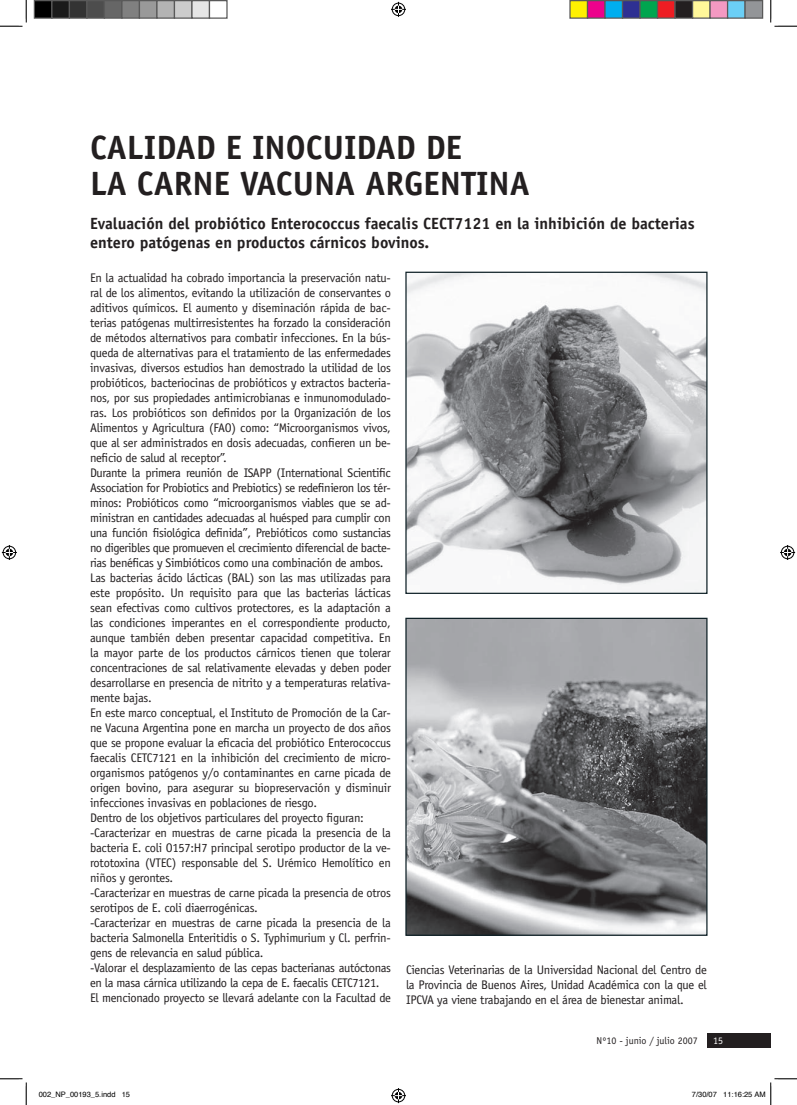
<style>
.page{position:relative;width:797px;height:1105px;background:#fff}
.page>*{position:absolute;margin:0;border:0;box-sizing:border-box;transform-origin:0 0}
.t1{font:700 33.75px/36.2px "Officina Sans";color:#231f20}
.t2{font:700 16.25px/18.8px "Officina Sans";color:#231f20}
.t3{font:12.5px/15px "Officina Sans";letter-spacing:-.02em;color:#231f20}
.t4{font:10px "Officina Sans";color:#231f20}
.t5{font:10px "Officina Sans";color:#fff}
.t6{font:7.5px "Helvetica";color:#000}
</style>
<div class="page">
<div style="left:707px;top:1034px;width:63px;height:14px;background:#231f20"></div>
<img style="left:407px;top:274px;width:298px;height:317px">
<div style="left:405px;top:272px;width:302px;height:322px;border:1px solid #0f2127"></div>
<img style="left:407px;top:620px;width:298px;height:314px">
<div style="left:405px;top:618px;width:302px;height:318px;border:1px solid #0f2127"></div>
<svg style="left:0;top:0;width:27px;height:27px"></svg>
<svg style="left:0;top:1078px;width:27px;height:27px"></svg>
<svg style="left:770px;top:0;width:27px;height:27px"></svg>
<svg style="left:391px;top:2px;width:15px;height:15px"></svg>
<svg style="left:391px;top:1088px;width:15px;height:15px"></svg>
<svg style="left:2px;top:545px;width:15px;height:15px"></svg>
<svg style="left:780px;top:545px;width:15px;height:15px"></svg>
<div style="left:34px;top:1px;width:18px;height:17px;background:#000"></div>
<div style="left:34px;top:0;width:18px;height:19px;border:1px solid #595959"></div>
<div style="left:52px;top:1px;width:17px;height:17px;background:#1a1a1a"></div>
<div style="left:51px;top:0;width:19px;height:19px;border:1px solid #595959"></div>
<div style="left:69px;top:1px;width:18px;height:17px;background:#333"></div>
<div style="left:69px;top:0;width:19px;height:19px;border:1px solid #595959"></div>
<div style="left:87px;top:1px;width:17px;height:17px;background:#4d4d4d"></div>
<div style="left:86px;top:0;width:19px;height:19px;border:1px solid #595959"></div>
<div style="left:104px;top:1px;width:18px;height:17px;background:#666"></div>
<div style="left:104px;top:0;width:18px;height:19px;border:1px solid #595959"></div>
<div style="left:122px;top:1px;width:17px;height:17px;background:#808080"></div>
<div style="left:121px;top:0;width:19px;height:19px;border:1px solid #595959"></div>
<div style="left:139px;top:1px;width:18px;height:17px;background:#999"></div>
<div style="left:139px;top:0;width:19px;height:19px;border:1px solid #595959"></div>
<div style="left:157px;top:1px;width:17px;height:17px;background:#b3b3b3"></div>
<div style="left:156px;top:0;width:19px;height:19px;border:1px solid #595959"></div>
<div style="left:174px;top:1px;width:18px;height:17px;background:#ccc"></div>
<div style="left:174px;top:0;width:18px;height:19px;border:1px solid #595959"></div>
<div style="left:192px;top:1px;width:17px;height:17px;background:#e6e6e6"></div>
<div style="left:191px;top:0;width:19px;height:19px;border:1px solid #595959"></div>
<div style="left:209px;top:0;width:19px;height:19px;border:1px solid #595959"></div>
<div style="left:570px;top:1px;width:17px;height:17px;background:#fff101"></div>
<div style="left:569px;top:0;width:19px;height:19px;border:1px solid #595959"></div>
<div style="left:587px;top:1px;width:18px;height:17px;background:#ed028c"></div>
<div style="left:587px;top:0;width:18px;height:19px;border:1px solid #595959"></div>
<div style="left:605px;top:1px;width:17px;height:17px;background:#00aeef"></div>
<div style="left:604px;top:0;width:19px;height:19px;border:1px solid #595959"></div>
<div style="left:622px;top:1px;width:18px;height:17px;background:#2e3092"></div>
<div style="left:622px;top:0;width:18px;height:19px;border:1px solid #595959"></div>
<div style="left:640px;top:1px;width:17px;height:17px;background:#00a54f"></div>
<div style="left:639px;top:0;width:19px;height:19px;border:1px solid #595959"></div>
<div style="left:657px;top:1px;width:18px;height:17px;background:#ee1d23"></div>
<div style="left:657px;top:0;width:18px;height:19px;border:1px solid #595959"></div>
<div style="left:675px;top:1px;width:17px;height:17px;background:#231f20"></div>
<div style="left:674px;top:0;width:19px;height:19px;border:1px solid #595959"></div>
<div style="left:692px;top:1px;width:18px;height:17px;background:#fff79a"></div>
<div style="left:692px;top:0;width:18px;height:19px;border:1px solid #595959"></div>
<div style="left:710px;top:1px;width:17px;height:17px;background:#f499c2"></div>
<div style="left:709px;top:0;width:19px;height:19px;border:1px solid #595959"></div>
<div style="left:727px;top:1px;width:18px;height:17px;background:#6bcff6"></div>
<div style="left:727px;top:0;width:18px;height:19px;border:1px solid #595959"></div>
<div style="left:745px;top:1px;width:17px;height:17px;background:#939598"></div>
<div style="left:744px;top:0;width:19px;height:19px;border:1px solid #595959"></div>
<svg style="left:770px;top:1078px;width:27px;height:27px"></svg>
<h1 class="t1" style="left:90px;top:129px;width:441px">CALIDAD E INOCUIDAD DE<br>LA CARNE VACUNA ARGENTINA</h1>
<h2 class="t2" style="left:90px;top:214px;width:606px">Evaluación del probiótico Enterococcus faecalis CECT7121 en la inhibición de bacterias entero patógenas en productos cárnicos bovinos.</h2>
<p class="t3" style="left:90px;top:270px;width:302px">En la actualidad ha cobrado importancia la preservación natu&shy;ral de los alimentos, evitando la utilización de conservantes o aditivos químicos. El aumento y diseminación rápida de bac&shy;terias patógenas multirresistentes ha forzado la consideración de métodos alternativos para combatir infecciones. En la bús&shy;queda de alternativas para el tratamiento de las enfermedades invasivas, diversos estudios han demostrado la utilidad de los probióticos, bacteriocinas de probióticos y extractos bacteria&shy;nos, por sus propiedades antimicrobianas e inmunomodulado&shy;ras. Los probióticos son definidos por la Organización de los Alimentos y Agricultura (FAO) como: “Microorganismos vivos, que al ser administrados en dosis adecuadas, confieren un be&shy;neficio de salud al receptor”.<br>Durante la primera reunión de ISAPP (International Scientific Association for Probiotics and Prebiotics) se redefinieron los tér&shy;minos: Probióticos como “microorganismos viables que se ad&shy;ministran en cantidades adecuadas al huésped para cumplir con una función fisiológica definida”, Prebióticos como sustancias no digeribles que promueven el crecimiento diferencial de bacte&shy;rias benéficas y Simbióticos como una combinación de ambos.<br>Las bacterias ácido lácticas (BAL) son las mas utilizadas para este propósito. Un requisito para que las bacterias lácticas sean efectivas como cultivos protectores, es la adaptación a las condiciones imperantes en el correspondiente producto, aunque también deben presentar capacidad competitiva. En la mayor parte de los productos cárnicos tienen que tolerar concentraciones de sal relativamente elevadas y deben poder desarrollarse en presencia de nitrito y a temperaturas relativa&shy;mente bajas.<br>En este marco conceptual, el Instituto de Promoción de la Car&shy;ne Vacuna Argentina pone en marcha un proyecto de dos años que se propone evaluar la eficacia del probiótico Enterococcus faecalis CETC7121 en la inhibición del crecimiento de micro&shy;organismos patógenos y/o contaminantes en carne picada de origen bovino, para asegurar su biopreservación y disminuir infecciones invasivas en poblaciones de riesgo.<br>Dentro de los objetivos particulares del proyecto figuran: -Caracterizar en muestras de carne picada la presencia de la bacteria E. coli O157:H7 principal serotipo productor de la ve&shy;rototoxina (VTEC) responsable del S. Urémico Hemolítico en niños y gerontes.<br>-Caracterizar en muestras de carne picada la presencia de otros serotipos de E. coli diaerrogénicas.<br>-Caracterizar en muestras de carne picada la presencia de la bacteria Salmonella Enteritidis o S. Typhimurium y Cl. perfrin&shy;gens de relevancia en salud pública.<br>-Valorar el desplazamiento de las cepas bacterianas autóctonas en la masa cárnica utilizando la cepa de E. faecalis CETC7121.<br>El mencionado proyecto se llevará adelante con la Facultad de</p>
<p class="t3" style="left:406px;top:962px;width:302px;text-align:justify">Ciencias Veterinarias de la Universidad Nacional del Centro de la Provincia de Buenos Aires, Unidad Académica con la que el IPCVA ya viene trabajando en el área de bienestar animal.</p>
<p class="t4" style="left:596px;top:1034px;width:103px">Nº10 - junio / julio 2007</p>
<p class="t5" style="left:713px;top:1034px;width:10px">15</p>
<p class="t6" style="left:39px;top:1088px;width:93px">002_NP_00193_5.indd 15</p>
<p class="t6" style="left:692px;top:1088px;width:75px">7/30/07 11:16:25 AM</p>
</div>
